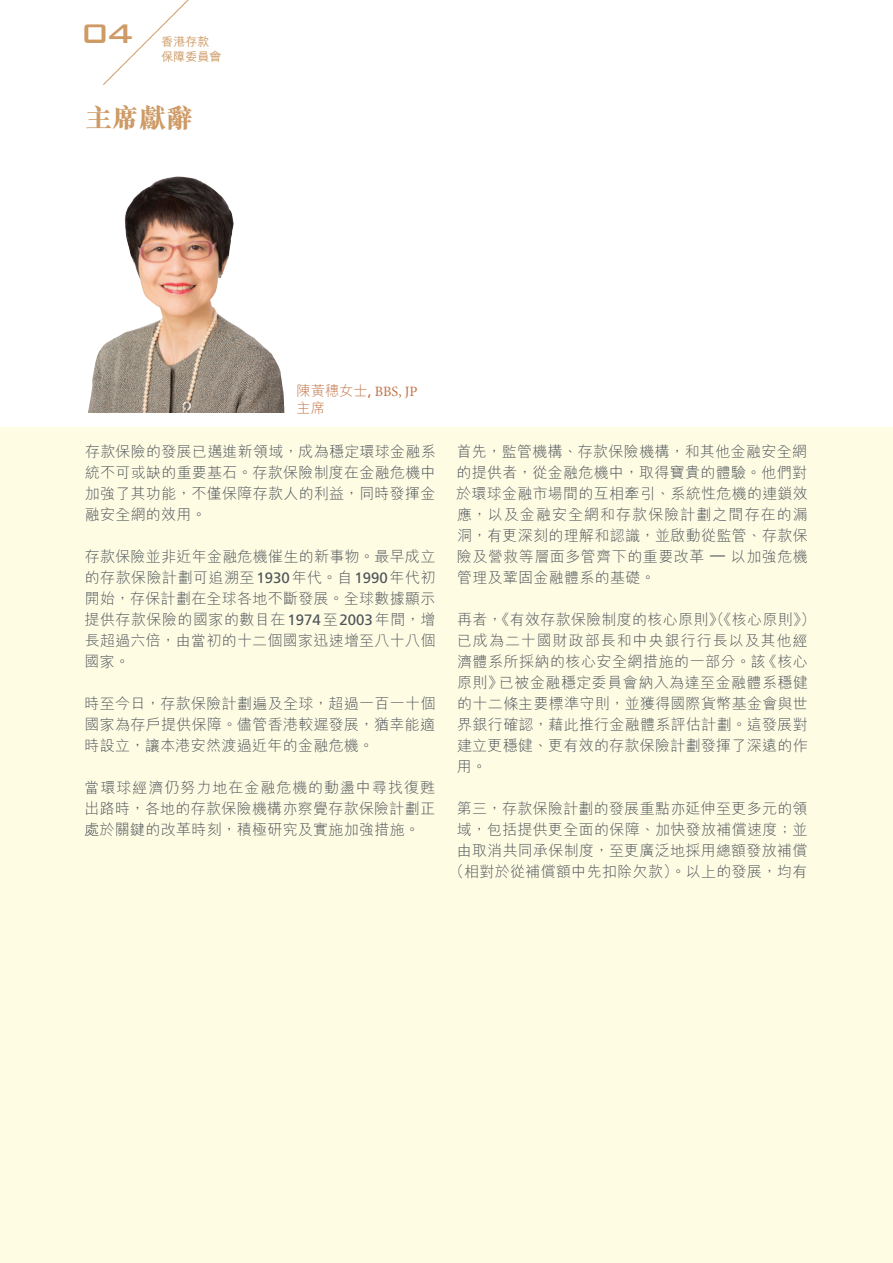
<style>
.page{position:relative;width:893px;height:1263px;background:#fff}
.page>*{position:absolute;margin:0;border:0;box-sizing:border-box;transform-origin:0 0}
.t1{font:500 36px "Bank Gothic BT";color:#ce9a65}
.t2{font:800 27px "M Sung HK";color:#ce9a65}
.t3{font:300 15px/21px "M Hei HK";letter-spacing:.02em;color:#4d545a;text-align:justify}
.t4{font:14.25px "Minion Pro";color:#c17448}
.t5{font:300 14.25px "M Hei HK";color:#c17448}
.t6{font:500 12px/15px "M Hei HK";color:#ce9a65}
.s1{font-family:"M Hei HK";font-weight:300}
.s2{font-family:"Frutiger LT Std"}
.s3{font-family:"Frutiger LT Std";font-weight:400}
</style>
<div class="page">
<svg style="left:103px;top:0;width:86px;height:85px"></svg>
<div style="left:0;top:428px;width:893px;height:835px;background:#fffce4"></div>
<img style="left:88px;top:177px;width:196px;height:236px">
<h1 class="t1" style="left:81px;top:14px;width:54px">04</h1>
<p class="t6" style="left:162px;top:33px;width:61px">香港存款保障委員會</p>
<h2 class="t2" style="left:85px;top:105px;width:109px">主席獻辭</h2>
<p class="t4" style="left:296px;top:382px;width:123px"><span class="s1">陳黃穗女士</span><span class="s2">,</span> BBS, JP</p>
<p class="t5" style="left:296px;top:401px;width:30px">主席</p>
<p class="t3" style="left:85px;top:441px;width:352px">存款保險的發展已邁進新領域，成為穩定環球金融系統不可或缺的重要基石。存款保險制度在金融危機中加強了其功能，不僅保障存款人的利益，同時發揮金融安全網的效用。</p>
<p class="t3" style="left:85px;top:546px;width:352px">存款保險並非近年金融危機催生的新事物。最早成立的存款保險計劃可追溯至<span class="s3">1930</span>年代。自<span class="s3">1990</span>年代初開始，存保計劃在全球各地不斷發展。全球數據顯示提供存款保險的國家的數目在<span class="s3">1974</span>至<span class="s3">2003</span>年間，增長超過六倍，由當初的十二個國家迅速增至八十八個國家。</p>
<p class="t3" style="left:84px;top:693px;width:352px">時至今日，存款保險計劃遍及全球，超過一百一十個國家為存戶提供保障。儘管香港較遲發展，猶幸能適時設立，讓本港安然渡過近年的金融危機。</p>
<p class="t3" style="left:84px;top:777px;width:352px">當環球經濟仍努力地在金融危機的動盪中尋找復甦出路時，各地的存款保險機構亦察覺存款保險計劃正處於關鍵的改革時刻，積極研究及實施加強措施。</p>
<p class="t3" style="left:456px;top:441px;width:353px">首先，監管機構、存款保險機構，和其他金融安全網的提供者，從金融危機中，取得寶貴的體驗。他們對於環球金融市場間的互相牽引、系統性危機的連鎖效應，以及金融安全網和存款保險計劃之間存在的漏洞，有更深刻的理解和認識，並啟動從監管、存款保險及營救等層面多管齊下的重要改革 <span class="s3">—</span> 以加強危機管理及鞏固金融體系的基礎。</p>
<p class="t3" style="left:457px;top:609px;width:360px;text-align:left">再者，《有效存款保險制度的核心原則》（《核心原則》）已成為二十國財政部長和中央銀行行長以及其他經濟體系所採納的核心安全網措施的一部分。該《核心原則》已被金融穩定委員會納入為達至金融體系穩健的十二條主要標準守則，並獲得國際貨幣基金會與世界銀行確認，藉此推行金融體系評估計劃。這發展對建立更穩健、更有效的存款保險計劃發揮了深遠的作用。</p>
<p class="t3" style="left:449px;top:798px;width:360px;text-align:center">第三，存款保險計劃的發展重點亦延伸至更多元的領域，包括提供更全面的保障、加快發放補償速度；並由取消共同承保制度，至更廣泛地採用總額發放補償（相對於從補償額中先扣除欠款）。以上的發展，均有</p>
</div>
